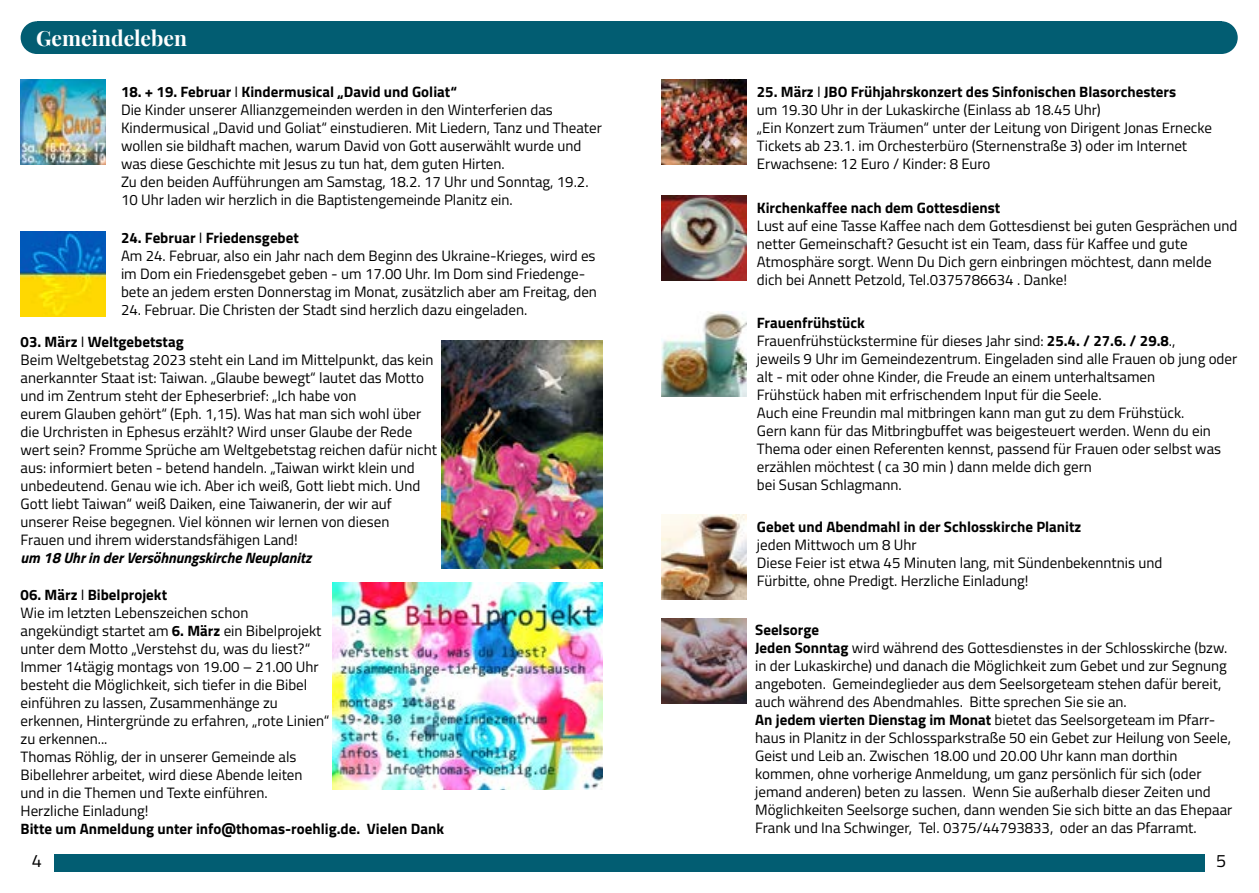
<style>
.page{position:relative;width:1259px;height:893px;background:#fff}
.page>*{position:absolute;margin:0;border:0;box-sizing:border-box;transform-origin:0 0}
.t1{font:700 21px "Playfair Display";color:#fff}
.t2{font:18px "Titillium Web";color:#000}
.t3{font:15px/18px "Titillium Web";color:#000}
.t4{font:700 15px "Titillium Web";color:#000}
.t5{font:italic 700 15px "Titillium Web";color:#000}
.s1{font-weight:700}
</style>
<div class="page">
<div style="left:21px;top:21px;width:32px;height:33px;background:#025d72;border-radius:50%"></div>
<div style="left:37px;top:21px;width:1184px;height:33px;background:#025d72"></div>
<div style="left:54px;top:855px;width:1151px;height:17px;background:#025d72"></div>
<div style="left:1205px;top:21px;width:32px;height:33px;background:#025d72;border-radius:50%"></div>
<img style="left:661px;top:515px;width:85px;height:85px">
<img style="left:661px;top:618px;width:85px;height:85px">
<img style="left:661px;top:311px;width:85px;height:85px">
<img style="left:21px;top:80px;width:85px;height:85px">
<img style="left:21px;top:232px;width:85px;height:85px">
<img style="left:441px;top:340px;width:162px;height:228px">
<img style="left:333px;top:583px;width:270px;height:207px">
<img style="left:661px;top:195px;width:85px;height:85px">
<img style="left:661px;top:80px;width:85px;height:85px">
<h1 class="t1" style="left:36px;top:23px;width:152px">Gemeindeleben</h1>
<p class="t3" style="left:121px;top:82px;width:482px"><span class="s1">18. + 19. Februar</span> I <span class="s1">Kindermusical „David und Goliat“<br></span>Die Kinder unserer Allianzgemeinden werden in den Winterferien das Kindermusical „David und Goliat“ einstudieren. Mit Liedern, Tanz und Theater wollen sie bildhaft machen, warum David von Gott auserwählt wurde und was diese Geschichte mit Jesus zu tun hat, dem guten Hirten.<br>Zu den beiden Aufführungen am Samstag, 18.2. 17 Uhr und Sonntag, 19.2.<br>10 Uhr laden wir herzlich in die Baptistengemeinde Planitz ein.</p>
<p class="t3" style="left:121px;top:229px;width:477px"><span class="s1">24. Februar</span> I <span class="s1">Friedensgebet<br></span>Am 24. Februar, also ein Jahr nach dem Beginn des Ukraine-Krieges, wird es im Dom ein Friedensgebet geben - um 17.00 Uhr. Im Dom sind Friedenge&shy;bete an jedem ersten Donnerstag im Monat, zusätzlich aber am Freitag, den</p>
<p class="t3" style="left:121px;top:301px;width:408px">24. Februar. Die Christen der Stadt sind herzlich dazu eingeladen.</p>
<p class="t3" style="left:21px;top:332px;width:418px"><span class="s1">03. März</span> I <span class="s1">Weltgebetstag<br></span>Beim Weltgebetstag 2023 steht ein Land im Mittelpunkt, das kein anerkannter Staat ist: Taiwan. „Glaube bewegt“ lautet das Motto und im Zentrum steht der Epheserbrief: „Ich habe von<br>eurem Glauben gehört“ (Eph. 1,15). Was hat man sich wohl über die Urchristen in Ephesus erzählt? Wird unser Glaube der Rede wert sein? Fromme Sprüche am Weltgebetstag reichen dafür nicht aus: informiert beten - betend handeln. „Taiwan wirkt klein und unbedeutend. Genau wie ich. Aber ich weiß, Gott liebt mich. Und Gott liebt Taiwan“ weiß Daiken, eine Taiwanerin, der wir auf unserer Reise begegnen. Viel können wir lernen von diesen Frauen und ihrem widerstandsfähigen Land!</p>
<p class="t5" style="left:21px;top:546px;width:292px">um 18 Uhr in der Versöhnungskirche Neuplanitz</p>
<p class="t3" style="left:21px;top:585px;width:310px"><span class="s1">06. März</span> I <span class="s1">Bibelprojekt<br></span>Wie im letzten Lebenszeichen schon angekündigt startet am <span class="s1">6. März</span> ein Bibelprojekt unter dem Motto „Verstehst du, was du liest?“ Immer 14tägig montags von 19.00 – 21.00 Uhr besteht die Möglichkeit, sich tiefer in die Bibel einführen zu lassen, Zusammenhänge zu erkennen, Hintergründe zu erfahren, „rote Linien“ zu erkennen...<br>Thomas Röhlig, der in unserer Gemeinde als Bibellehrer arbeitet, wird diese Abende leiten und in die Themen und Texte einführen.<br>Herzliche Einladung!</p>
<p class="t4" style="left:21px;top:817px;width:425px">Bitte um Anmeldung unter info@thomas-roehlig.de. Vielen Dank</p>
<p class="t3" style="left:757px;top:82px;width:457px"><span class="s1">25. März</span> I <span class="s1">JBO Frühjahrskonzert des Sinfonischen Blasorchesters<br></span>um 19.30 Uhr in der Lukaskirche (Einlass ab 18.45 Uhr)<br>„Ein Konzert zum Träumen“ unter der Leitung von Dirigent Jonas Ernecke Tickets ab 23.1. im Orchesterbüro (Sternenstraße 3) oder im Internet Erwachsene: 12 Euro / Kinder: 8 Euro</p>
<p class="t4" style="left:757px;top:196px;width:245px">Kirchenkaffee nach dem Gottesdienst</p>
<p class="t3" style="left:757px;top:216px;width:482px">Lust auf eine Tasse Kaffee nach dem Gottesdienst bei guten Gesprächen und netter Gemeinschaft? Gesucht ist ein Team, dass für Kaffee und gute Atmosphäre sorgt. Wenn Du Dich gern einbringen möchtest, dann melde dich bei Annett Petzold, Tel.0375786634 . Danke!</p>
<p class="t3" style="left:757px;top:314px;width:482px"><span class="s1">Frauenfrühstück<br></span>Frauenfrühstückstermine für dieses Jahr sind: <span class="s1">25.4. / 27.6. / 29.8</span>.,<br>jeweils 9 Uhr im Gemeindezentrum. Eingeladen sind alle Frauen ob jung oder alt - mit oder ohne Kinder, die Freude an einem unterhaltsamen<br>Frühstück haben mit erfrischendem Input für die Seele.<br>Auch eine Freundin mal mitbringen kann man gut zu dem Frühstück.<br>Gern kann für das Mitbringbuffet was beigesteuert werden. Wenn du ein Thema oder einen Referenten kennst, passend für Frauen oder selbst was erzählen möchtest ( ca 30 min ) dann melde dich gern<br>bei Susan Schlagmann.</p>
<p class="t4" style="left:757px;top:515px;width:326px">Gebet und Abendmahl in der Schlosskirche Planitz</p>
<p class="t3" style="left:757px;top:535px;width:407px">jeden Mittwoch um 8 Uhr<br>Diese Feier ist etwa 45 Minuten lang, mit Sündenbekenntnis und<br>Fürbitte, ohne Predigt. Herzliche Einladung!</p>
<p class="t3" style="left:755px;top:620px;width:479px"><span class="s1">Seelsorge<br>Jeden Sonntag</span> wird während des Gottesdienstes in der Schlosskirche (bzw. in der Lukaskirche) und danach die Möglichkeit zum Gebet und zur Segnung angeboten. Gemeindeglieder aus dem Seelsorgeteam stehen dafür bereit, auch während des Abendmahles. Bitte sprechen Sie sie an.<br><span class="s1">An jedem vierten Dienstag im Monat</span> bietet das Seelsorgeteam im Pfarr&shy;haus in Planitz in der Schlossparkstraße 50 ein Gebet zur Heilung von Seele, Geist und Leib an. Zwischen 18.00 und 20.00 Uhr kann man dorthin kommen, ohne vorherige Anmeldung, um ganz persönlich für sich (oder jemand anderen) beten zu lassen. Wenn Sie außerhalb dieser Zeiten und Möglichkeiten Seelsorge suchen, dann wenden Sie sich bitte an das Ehepaar Frank und Ina Schwinger, Tel. 0375/44793833, oder an das Pfarramt.</p>
<p class="t2" style="left:32px;top:846px;width:12px">4</p>
<p class="t2" style="left:1216px;top:846px;width:12px">5</p>
</div>
